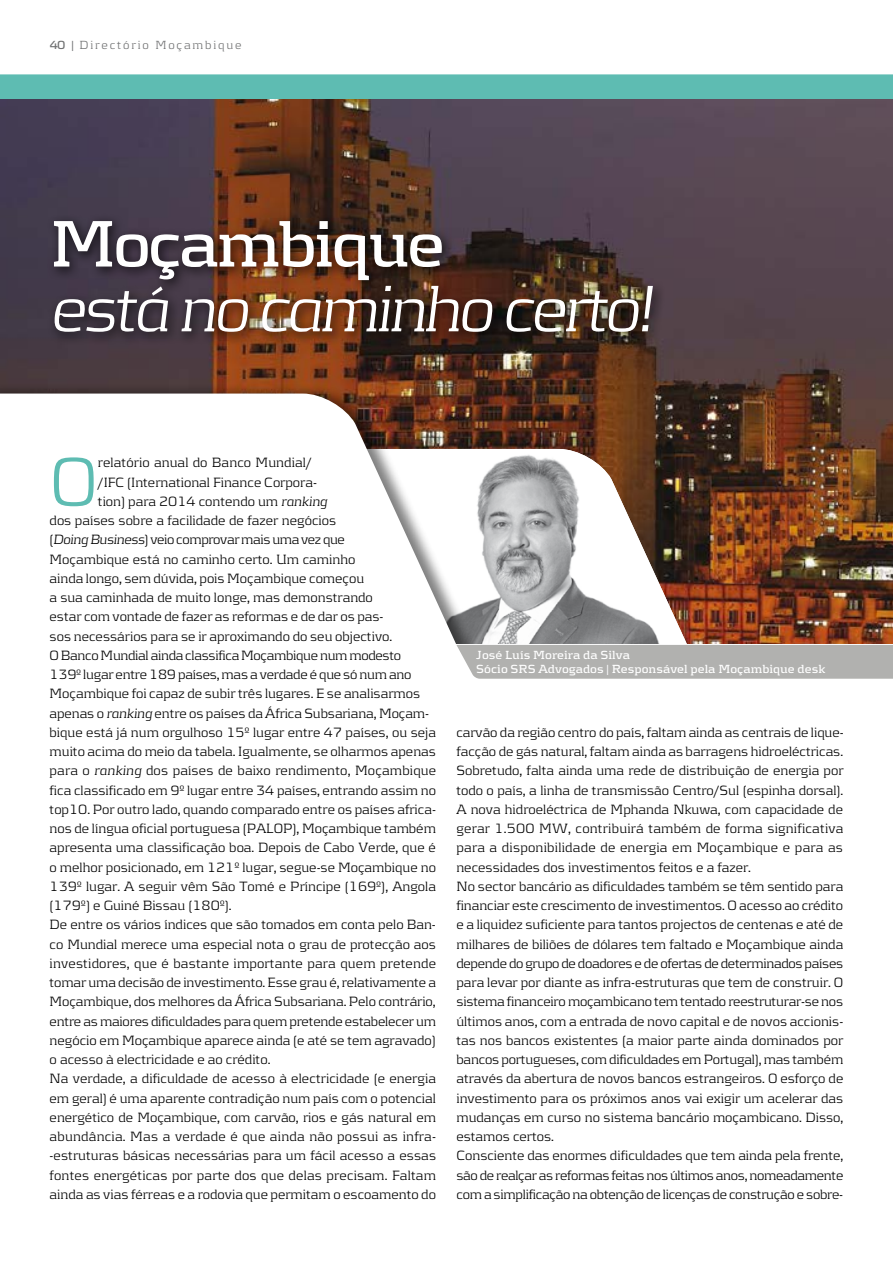
<style>
.page{position:relative;width:893px;height:1265px;background:#fff}
.page>*{position:absolute;margin:0;border:0;box-sizing:border-box;transform-origin:0 0}
.t1{font:300 71.75px "Kontrapunkt";color:#5ebcb2}
.t2{font:italic 300 68.25px "Kontrapunkt";letter-spacing:-.05em;color:#fff}
.t3{font:700 68.25px "Kontrapunkt";letter-spacing:-.05em;color:#fff}
.t4{font:300 14px/19.2px "Kontrapunkt";color:#000}
.t5{font:300 14px "Kontrapunkt";letter-spacing:-.02em;color:#000}
.t6{font:300 14px "Kontrapunkt";letter-spacing:-.025em;color:#000}
.t7{font:700 12.25px/14px "Kontrapunkt";color:#fff}
.t8{font:300 12.25px "Kontrapunkt";letter-spacing:.15em;color:#707172}
.s1{font-weight:700}
.s2{font-style:italic}
</style>
<div class="page">
<div style="left:0;top:74px;width:893px;height:25px;background:#5ebcb2"></div>
<img style="left:0;top:99px;width:893px;height:545px">
<div style="left:47px;top:213px;width:620px;height:133px;background:#000;opacity:.75"></div>
<img style="left:691px;top:449px;width:22px;height:195px">
<img style="left:478px;top:449px;width:213px;height:195px">
<div style="left:0;top:383px;width:478px;height:279px;background:#000;opacity:.5"></div>
<svg style="left:0;top:394px;width:459px;height:251px"></svg>
<div style="left:0;top:645px;width:893px;height:620px;background:#fff"></div>
<div style="left:456px;top:645px;width:437px;height:34px;background:#b1b1af"></div>
<p class="t8" style="left:50px;top:37px;width:193px"><span class="s1">40 |</span> Directório Moçambique</p>
<h2 class="t3" style="left:50px;top:204px;width:397px">Moçambique</h2>
<h2 class="t2" style="left:50px;top:269px;width:605px">está no caminho certo!</h2>
<h1 class="t1" style="left:50px;top:440px;width:50px">O</h1>
<p class="t4" style="left:98px;top:453px;width:215px">relatório anual do Banco Mundial/</p>
<p class="t4" style="left:98px;top:472px;width:221px">/IFC (International Finance Corpora-</p>
<p class="t4" style="left:98px;top:491px;width:231px">tion) para 2014 contendo um <span class="s2">ranking</span></p>
<p class="t4" style="left:50px;top:510px;width:288px">dos países sobre a facilidade de fazer negócios</p>
<p class="t6" style="left:50px;top:531px;width:297px">(<span class="s2">Doing Business</span>) veio comprovar mais uma vez que</p>
<p class="t4" style="left:50px;top:549px;width:307px">Moçambique está no caminho certo. Um caminho</p>
<p class="t4" style="left:50px;top:568px;width:316px">ainda longo, sem dúvida, pois Moçambique começou</p>
<p class="t4" style="left:50px;top:587px;width:325px">a sua caminhada de muito longe, mas demonstrando</p>
<p class="t4" style="left:50px;top:607px;width:335px">estar com vontade de fazer as reformas e de dar os pas-</p>
<p class="t4" style="left:50px;top:626px;width:344px">sos necessários para se ir aproximando do seu objectivo.</p>
<p class="t5" style="left:50px;top:647px;width:353px">O Banco Mundial ainda classifica Moçambique num modesto</p>
<p class="t4" style="left:50px;top:664px;width:363px">139º lugar entre 189 países, mas a verdade é que só num ano</p>
<p class="t4" style="left:50px;top:684px;width:372px">Moçambique foi capaz de subir três lugares. E se analisarmos</p>
<p class="t4" style="left:50px;top:703px;width:381px">apenas o <span class="s2">ranking</span> entre os países da África Subsariana, Moçam-</p>
<p class="t4" style="left:50px;top:722px;width:388px">bique está já num orgulhoso 15º lugar entre 47 países, ou seja</p>
<p class="t4" style="left:50px;top:741px;width:388px">muito acima do meio da tabela. Igualmente, se olharmos apenas</p>
<p class="t4" style="left:50px;top:761px;width:388px">para o <span class="s2">ranking</span> dos países de baixo rendimento, Moçambique</p>
<p class="t4" style="left:50px;top:780px;width:388px">fica classificado em 9º lugar entre 34 países, entrando assim no</p>
<p class="t4" style="left:50px;top:799px;width:388px">top10. Por outro lado, quando comparado entre os países africa-</p>
<p class="t4" style="left:50px;top:818px;width:388px">nos de língua oficial portuguesa (PALOP), Moçambique também</p>
<p class="t4" style="left:50px;top:838px;width:388px">apresenta uma classificação boa. Depois de Cabo Verde, que é</p>
<p class="t4" style="left:50px;top:857px;width:388px">o melhor posicionado, em 121º lugar, segue-se Moçambique no</p>
<p class="t4" style="left:50px;top:876px;width:388px">139º lugar. A seguir vêm São Tomé e Príncipe (169º), Angola</p>
<p class="t4" style="left:50px;top:895px;width:184px">(179º) e Guiné Bissau (180º).</p>
<p class="t4" style="left:50px;top:915px;width:388px">De entre os vários índices que são tomados em conta pelo Ban-</p>
<p class="t4" style="left:50px;top:934px;width:388px">co Mundial merece uma especial nota o grau de protecção aos</p>
<p class="t4" style="left:50px;top:953px;width:388px">investidores, que é bastante importante para quem pretende</p>
<p class="t4" style="left:50px;top:972px;width:388px">tomar uma decisão de investimento. Esse grau é, relativamente a</p>
<p class="t4" style="left:50px;top:992px;width:388px">Moçambique, dos melhores da África Subsariana. Pelo contrário,</p>
<p class="t4" style="left:50px;top:1011px;width:388px">entre as maiores dificuldades para quem pretende estabelecer um</p>
<p class="t4" style="left:50px;top:1030px;width:388px">negócio em Moçambique aparece ainda (e até se tem agravado)</p>
<p class="t4" style="left:50px;top:1049px;width:222px">o acesso à electricidade e ao crédito.</p>
<p class="t4" style="left:50px;top:1069px;width:388px">Na verdade, a dificuldade de acesso à electricidade (e energia</p>
<p class="t4" style="left:50px;top:1088px;width:388px">em geral) é uma aparente contradição num país com o potencial</p>
<p class="t4" style="left:50px;top:1107px;width:388px">energético de Moçambique, com carvão, rios e gás natural em</p>
<p class="t4" style="left:50px;top:1126px;width:388px">abundância. Mas a verdade é que ainda não possui as infra-</p>
<p class="t4" style="left:50px;top:1146px;width:388px">-estruturas básicas necessárias para um fácil acesso a essas</p>
<p class="t4" style="left:50px;top:1165px;width:388px">fontes energéticas por parte dos que delas precisam. Faltam</p>
<p class="t4" style="left:50px;top:1184px;width:388px">ainda as vias férreas e a rodovia que permitam o escoamento do</p>
<p class="t7" style="left:476px;top:648px;width:350px">José Luís Moreira da Silva<br>Sócio SRS Advogados | Responsável pela Moçambique desk</p>
<p class="t4" style="left:456px;top:722px;width:389px">carvão da região centro do país, faltam ainda as centrais de lique&shy;facção de gás natural, faltam ainda as barragens hidroeléctricas.<br>Sobretudo, falta ainda uma rede de distribuição de energia por todo o país, a linha de transmissão Centro/Sul (espinha dorsal).<br>A nova hidroeléctrica de Mphanda Nkuwa, com capacidade de gerar 1.500 MW, contribuirá também de forma significativa para a disponibilidade de energia em Moçambique e para as necessidades dos investimentos feitos e a fazer.<br>No sector bancário as dificuldades também se têm sentido para financiar este crescimento de investimentos. O acesso ao crédito e a liquidez suficiente para tantos projectos de centenas e até de milhares de biliões de dólares tem faltado e Moçambique ainda depende do grupo de doadores e de ofertas de determinados países para levar por diante as infra-estruturas que tem de construir. O sistema financeiro moçambicano tem tentado reestruturar-se nos últimos anos, com a entrada de novo capital e de novos accionis&shy;tas nos bancos existentes (a maior parte ainda dominados por bancos portugueses, com dificuldades em Portugal), mas também através da abertura de novos bancos estrangeiros. O esforço de investimento para os próximos anos vai exigir um acelerar das mudanças em curso no sistema bancário moçambicano. Disso, estamos certos.<br>Consciente das enormes dificuldades que tem ainda pela frente, são de realçar as reformas feitas nos últimos anos, nomeadamente com a simplificação na obtenção de licenças de construção e sobre-</p>
</div>
